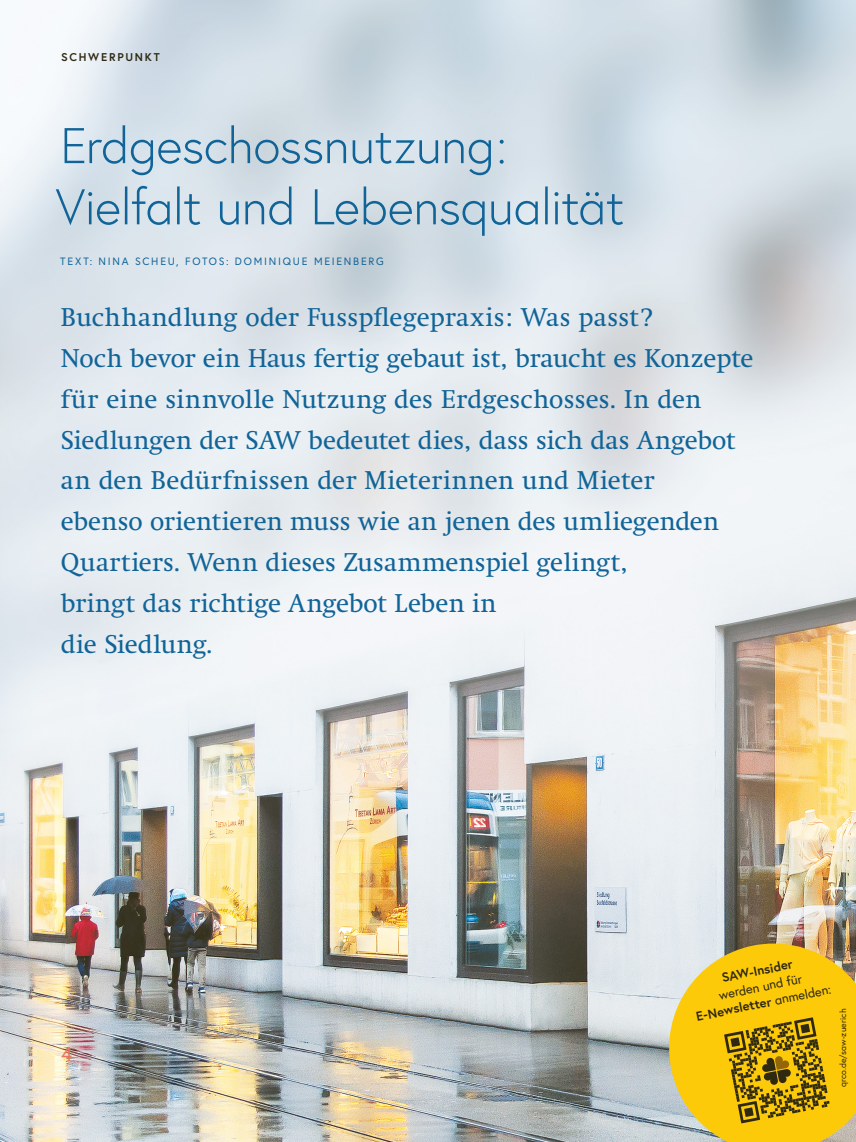
<style>
.page{position:relative;width:856px;height:1142px;background:#fff}
.page>*{position:absolute;margin:0;border:0;box-sizing:border-box;transform-origin:0 0}
.Übertitel_Kategorie{font:300 50px "Europa";letter-spacing:-.015em;color:#106498}
.Lead_Kategorie_1{font:26.25px/40.8px "Swift Neue LT Pro";letter-spacing:.005em;color:#106498}
.Pagina_Linksbündig{font:20px "Europa";color:#ee735e}
.Fliesstext_Box{font:700 12.88px/16.1px "Europa";color:#2f2912;text-align:center}
.Rubrik_Spitzmarke{font:700 11.25px "Europa";letter-spacing:.155em;color:#2f2912}
.Spitzmarke_Kategorie{font:10.62px "Europa";letter-spacing:.16em;color:#106498}
.Fliesstext_Box-2{font:8.75px "Europa";letter-spacing:.01em;color:#2f2912}
.s1{font-weight:400}
</style>
<div class="page">
<img style="left:0;top:0;width:856px;height:1141px">
<svg style="left:660px;top:933px;width:196px;height:208px;background:#e9c744"></svg>
<svg style="left:724px;top:1016px;width:105px;height:106px;background:#b5910c"></svg>
<p class="Rubrik_Spitzmarke" style="left:61px;top:50px;width:100px">SCHWERPUNKT</p>
<p class="Übertitel_Kategorie" style="left:60px;top:114px;width:448px">Erdgeschossnutzung:</p>
<p class="Übertitel_Kategorie" style="left:55px;top:175px;width:570px">Vielfalt und Lebensqualität</p>
<p class="Spitzmarke_Kategorie" style="left:60px;top:254px;width:325px">TEXT: NINA SCHEU, FOTOS: DOMINIQUE MEIENBERG</p>
<p class="Lead_Kategorie_1" style="left:61px;top:297px;width:694px">Buchhandlung oder Fusspflegepraxis: Was passt?<br>Noch bevor ein Haus fertig gebaut ist, braucht es Konzepte für eine sinnvolle Nutzung des Erdgeschosses. In den Siedlungen der SAW bedeutet dies, dass sich das Angebot an den Bedürfnissen der Mieterinnen und Mieter<br>ebenso orientieren muss wie an jenen des umliegenden Quartiers. Wenn dieses Zusammenspiel gelingt,<br>bringt das richtige Angebot Leben in<br>die Siedlung.</p>
<p class="Pagina_Linksbündig" style="left:61px;top:1040px;width:13px">4</p>
<p class="Fliesstext_Box" style="left:688px;top:976px;width:139px;rotate:-12deg">SAW-Insider<br><span class="s1">werden und für<br></span>E-Newsletter <span class="s1">anmelden:</span></p>
<p class="Fliesstext_Box-2" style="left:837px;top:1086px;width:80px;rotate:-90deg">qrco.de/saw-zuerich</p>
</div>
